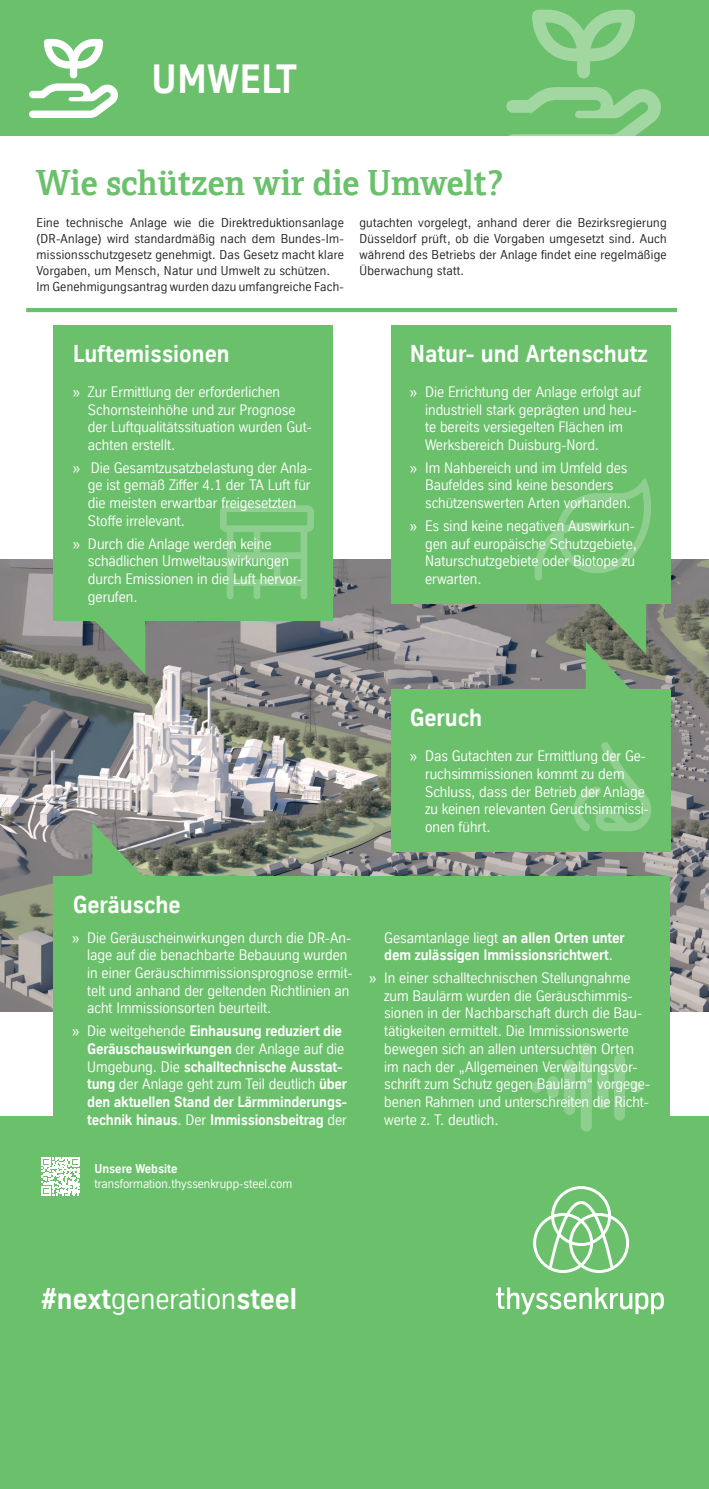
<style>
.page{position:relative;width:709px;height:1489px;background:#fff}
.page>*{position:absolute;margin:0;border:0;box-sizing:border-box;transform-origin:0 0}
.t1{font:700 39.75px "TK Type";letter-spacing:.01em;color:#fff}
.t2{font:700 34.75px "TK Serif";color:#6ac06b}
.t3{font:700 29.25px "TK Type";color:#fff}
.t4{font:700 23.75px "TK Type";color:#fff}
.t5{font:14.75px/17.7px "TK Type";color:#fff}
.t6{font:700 14.75px/17.7px "TK Type";letter-spacing:-.01em;color:#fff}
.t7{font:12.5px/16px "TK Type";letter-spacing:.02em;color:#231f20}
.t8{font:12.5px "TK Type";color:#fff}
.t9{font:700 12.5px "TK Type";color:#fff}
.s1{font-weight:400}
</style>
<div class="page">
<img style="left:0;top:559px;width:709px;height:452px">
<div style="left:0;top:0;width:709px;height:135px;background:#6ac06b"></div>
<svg style="left:29px;top:39px;width:89px;height:79px"></svg>
<svg style="left:506px;top:10px;width:155px;height:126px"></svg>
<div style="left:0;top:1116px;width:709px;height:372px;background:#6ac06b"></div>
<svg style="left:533px;top:1186px;width:96px;height:86px"></svg>
<svg style="left:496px;top:1287px;width:168px;height:27px"></svg>
<svg style="left:42px;top:1157px;width:38px;height:38px"></svg>
<hr style="left:26px;top:308px;width:651px;height:4px;background:#6ac06b">
<div style="left:54px;top:325px;width:279px;height:296px;background:#6ac06b"></div>
<svg style="left:92px;top:621px;width:54px;height:54px;background:#70976e"></svg>
<svg style="left:220px;top:505px;width:94px;height:94px"></svg>
<div style="left:391px;top:689px;width:279px;height:162px;background:#6ac06b"></div>
<svg style="left:573px;top:742px;width:78px;height:89px"></svg>
<div style="left:391px;top:325px;width:279px;height:278px;background:#6ac06b"></div>
<svg style="left:585px;top:603px;width:61px;height:86px;background:#6c9266"></svg>
<svg style="left:534px;top:478px;width:117px;height:102px"></svg>
<div style="left:54px;top:876px;width:616px;height:264px;background:#6ac06b"></div>
<svg style="left:92px;top:822px;width:54px;height:54px;background:#79a077"></svg>
<svg style="left:531px;top:1043px;width:111px;height:88px"></svg>
<h1 class="t1" style="left:151px;top:57px;width:147px">UMWELT</h1>
<h2 class="t2" style="left:36px;top:161px;width:469px">Wie schützen wir die Umwelt?</h2>
<p class="t7" style="left:37px;top:214px;width:309px">Eine technische Anlage wie die Direktreduktionsanlage (DR-Anlage) wird standardmäßig nach dem Bundes-Im&shy;missionsschutzgesetz genehmigt. Das Gesetz macht klare Vorgaben, um Mensch, Natur und Umwelt zu schützen.<br>Im Genehmigungsantrag wurden dazu umfangreiche Fach-</p>
<p class="t7" style="left:359px;top:214px;width:309px;text-align:justify">gutachten vorgelegt, anhand derer die Bezirksregierung Düsseldorf prüft, ob die Vorgaben umgesetzt sind. Auch während des Betriebs der Anlage findet eine regelmäßige Überwachung statt.</p>
<h3 class="t4" style="left:73px;top:340px;width:158px">Luftemissionen</h3>
<p class="t5" style="left:88px;top:383px;width:225px;text-indent:-15px">» Zur Ermittlung der erforderlichen<br>Schornsteinhöhe und zur Prognose der Luftqualitätssituation wurden Gut&shy;achten erstellt.</p>
<p class="t5" style="left:88px;top:459px;width:226px;text-indent:-15px">» Die Gesamtzusatzbelastung der Anla&shy;ge ist gemäß Ziffer 4.1 der TA Luft für die meisten erwartbar freigesetzten Stoffe irrelevant.</p>
<p class="t5" style="left:88px;top:534px;width:216px;text-indent:-15px">» Durch die Anlage werden keine schädlichen Umweltauswirkungen durch Emissionen in die Luft hervor&shy;gerufen.</p>
<h3 class="t4" style="left:410px;top:340px;width:239px">Natur- und Artenschutz</h3>
<p class="t5" style="left:425px;top:383px;width:217px;text-indent:-15px">» Die Errichtung der Anlage erfolgt auf industriell stark geprägten und heu&shy;te bereits versiegelten Flächen im Werksbereich Duisburg-Nord.</p>
<p class="t5" style="left:425px;top:459px;width:207px;text-indent:-15px">» Im Nahbereich und im Umfeld des<br>Baufeldes sind keine besonders schützenswerten Arten vorhanden.</p>
<p class="t5" style="left:425px;top:517px;width:213px;text-indent:-15px">» Es sind keine negativen Auswirkun&shy;gen auf europäische Schutzgebiete,<br>Naturschutzgebiete oder Biotope zu erwarten.</p>
<h3 class="t4" style="left:410px;top:704px;width:74px">Geruch</h3>
<p class="t5" style="left:425px;top:747px;width:225px;text-indent:-15px">» Das Gutachten zur Ermittlung der Ge&shy;ruchsimmissionen kommt zu dem<br>Schluss, dass der Betrieb der Anlage zu keinen relevanten Geruchsimmissi&shy;onen führt.</p>
<h3 class="t4" style="left:73px;top:891px;width:109px">Geräusche</h3>
<p class="t5" style="left:87px;top:928px;width:267px;text-indent:-15px">» Die Geräuscheinwirkungen durch die DR-An&shy;lage auf die benachbarte Bebauung wurden in einer Geräuschimmissionsprognose ermit&shy;telt und anhand der geltenden Richtlinien an acht Immissionsorten beurteilt.</p>
<p class="t6" style="left:87px;top:1022px;width:261px;text-indent:-15px"><span class="s1">» Die weitgehende</span> Einhausung reduziert die Geräuschauswirkungen <span class="s1">der Anlage auf die Umgebung. Die</span> schalltechnische Ausstat&shy;tung <span class="s1">der Anlage geht zum Teil deutlich</span> über den aktuellen Stand der Lärmminderungs&shy;technik hinaus<span class="s1">. Der</span> Immissionsbeitrag <span class="s1">der</span></p>
<p class="t9" style="left:94px;top:1161px;width:85px">Unsere Website</p>
<p class="t8" style="left:94px;top:1176px;width:199px">transformation.thyssenkrupp-steel.com</p>
<p class="t6" style="left:384px;top:928px;width:242px"><span class="s1">Gesamtanlage liegt</span> an allen Orten unter dem zulässigen Immissionsrichtwert<span class="s1">.</span></p>
<p class="t5" style="left:384px;top:968px;width:267px;text-indent:-15px">» In einer schalltechnischen Stellungnahme zum Baulärm wurden die Geräuschimmis&shy;sionen in der Nachbarschaft durch die Bau&shy;tätigkeiten ermittelt. Die Immissionswerte bewegen sich an allen untersuchten Orten im nach der „Allgemeinen Verwaltungsvor&shy;schrift zum Schutz gegen Baulärm“ vorgege&shy;benen Rahmen und unterschreiten die Richt&shy;werte z. T. deutlich.</p>
<h3 class="t3" style="left:42px;top:1281px;width:257px">#next<span class="s1">generation</span>steel</h3>
</div>
